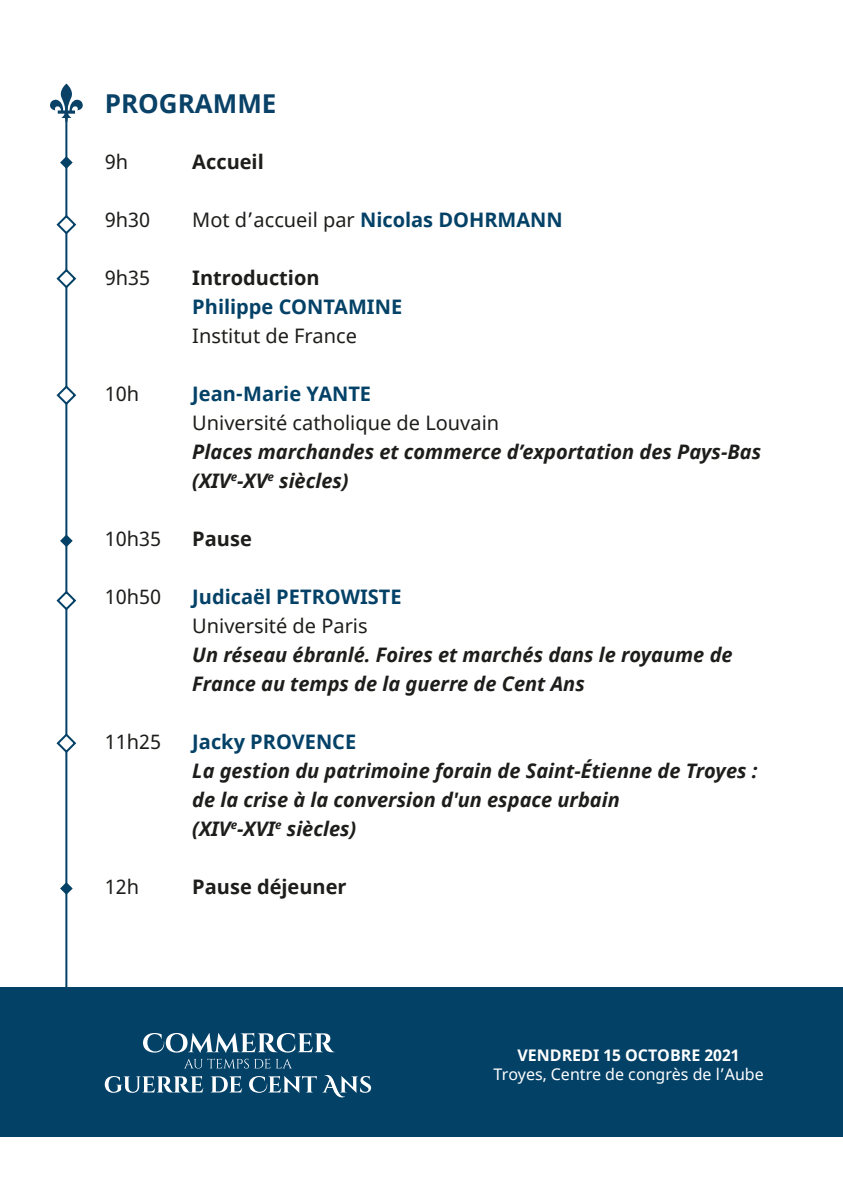
<style>
.page{position:relative;width:843px;height:1191px;background:#fff}
.page>*{position:absolute;margin:0;border:0;box-sizing:border-box;transform-origin:0 0}
.t1{font:700 26px "Noto Sans";color:#094167}
.t2{font:italic 700 20px/29px "Noto Sans";color:#1d1d1b}
.t3{font:20px "Noto Sans";color:#1d1d1b}
.t4{font:700 20px "Noto Sans";color:#034167}
.t5{font:700 20px "Noto Sans";color:#1d1d1b}
.t6{font:16px "Noto Sans";color:#fff}
.t7{font:700 16px "Noto Sans";color:#fff}
.s1{font-weight:700;color:#034167}
</style>
<div class="page">
<div style="left:0;top:987px;width:843px;height:150px;background:#034167"></div>
<hr style="left:65px;top:85px;width:2px;height:976px;background:#034167">
<svg style="left:56px;top:213px;width:21px;height:23px"></svg>
<svg style="left:56px;top:267px;width:21px;height:23px"></svg>
<svg style="left:56px;top:384px;width:21px;height:22px"></svg>
<svg style="left:56px;top:589px;width:21px;height:23px"></svg>
<svg style="left:56px;top:732px;width:21px;height:22px"></svg>
<svg style="left:50px;top:84px;width:33px;height:39px"></svg>
<svg style="left:60px;top:156px;width:13px;height:13px"></svg>
<svg style="left:60px;top:534px;width:13px;height:13px"></svg>
<svg style="left:60px;top:882px;width:13px;height:12px"></svg>
<svg style="left:143px;top:1033px;width:192px;height:19px"></svg>
<svg style="left:105px;top:1058px;width:266px;height:40px"></svg>
<h1 class="t1" style="left:105px;top:85px;width:173px">PROGRAMME</h1>
<p class="t3" style="left:105px;top:147px;width:25px">9h</p>
<p class="t3" style="left:105px;top:205px;width:47px">9h30</p>
<p class="t3" style="left:105px;top:263px;width:47px">9h35</p>
<p class="t3" style="left:105px;top:379px;width:36px">10h</p>
<p class="t3" style="left:105px;top:524px;width:58px">10h35</p>
<p class="t3" style="left:105px;top:582px;width:58px">10h50</p>
<p class="t3" style="left:105px;top:727px;width:58px">11h25</p>
<p class="t3" style="left:105px;top:872px;width:36px">12h</p>
<p class="t5" style="left:192px;top:147px;width:73px">Accueil</p>
<p class="t3" style="left:192px;top:205px;width:372px">Mot d’accueil par <span class="s1">Nicolas DOHRMANN</span></p>
<p class="t5" style="left:192px;top:263px;width:129px">Introduction</p>
<p class="t4" style="left:192px;top:292px;width:211px">Philippe CONTAMINE</p>
<p class="t3" style="left:192px;top:321px;width:166px">Institut de France</p>
<p class="t4" style="left:192px;top:379px;width:180px">Jean-Marie YANTE</p>
<p class="t3" style="left:192px;top:408px;width:308px">Université catholique de Louvain</p>
<p class="t2" style="left:192px;top:436px;width:570px">Places marchandes et commerce d’exportation des Pays-Bas (XIV<sup>e</sup>-XV<sup>e</sup> siècles)</p>
<p class="t5" style="left:192px;top:524px;width:61px">Pause</p>
<p class="t4" style="left:192px;top:582px;width:211px">Judicaël PETROWISTE</p>
<p class="t3" style="left:192px;top:611px;width:177px">Université de Paris</p>
<p class="t2" style="left:192px;top:639px;width:542px">Un réseau ébranlé. Foires et marchés dans le royaume de<br>France au temps de la guerre de Cent Ans</p>
<p class="t4" style="left:192px;top:727px;width:165px">Jacky PROVENCE</p>
<p class="t2" style="left:192px;top:755px;width:567px">La gestion du patrimoine forain de Saint-Étienne de Troyes : de la crise à la conversion d'un espace urbain<br>(XIV<sup>e</sup>-XVI<sup>e</sup> siècles)</p>
<p class="t5" style="left:192px;top:872px;width:156px">Pause déjeuner</p>
<p class="t7" style="left:517px;top:1043px;width:224px">VENDREDI 15 OCTOBRE 2021</p>
<p class="t6" style="left:493px;top:1063px;width:272px">Troyes, Centre de congrès de l’Aube</p>
</div>
